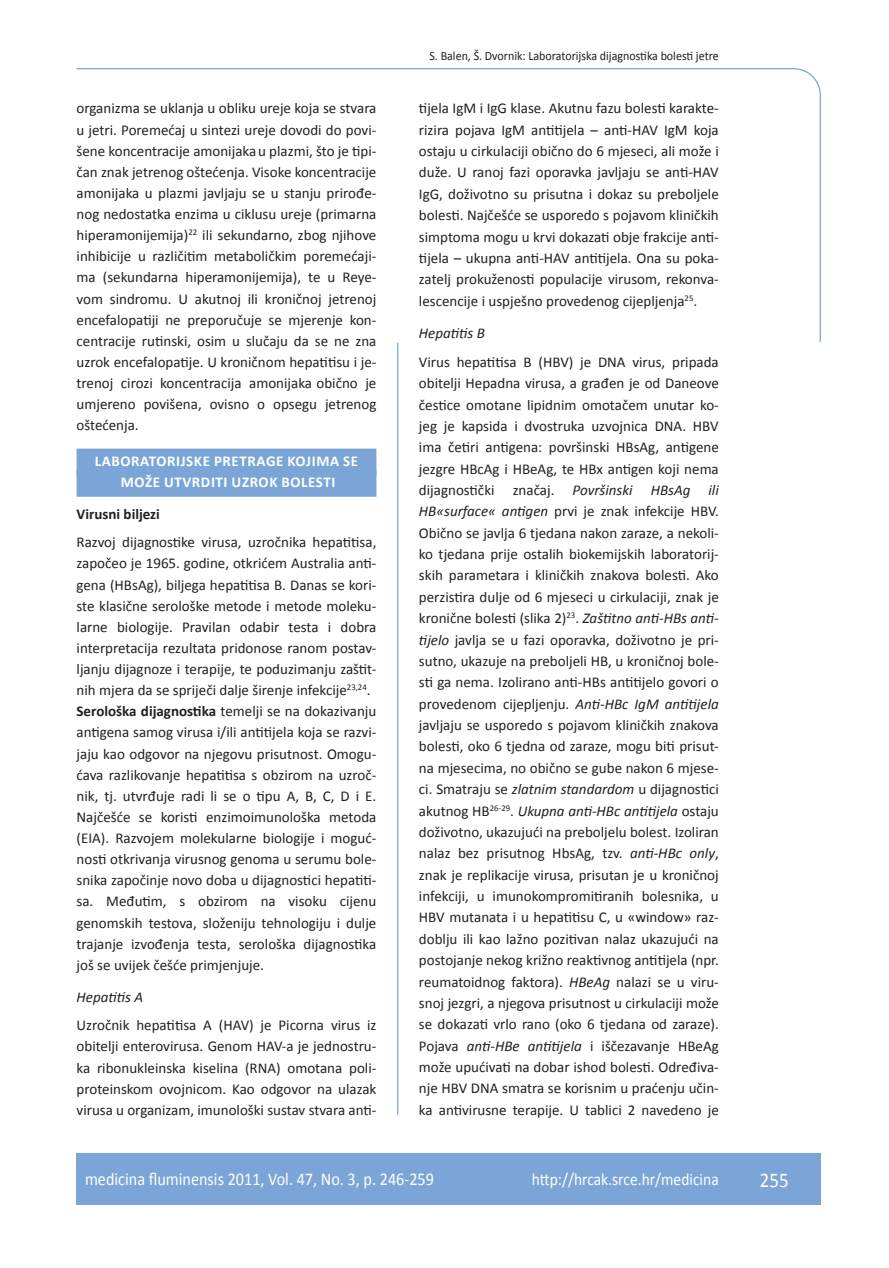
<style>
.page{position:relative;width:889px;height:1268px;background:#fff}
.page>*{position:absolute;margin:0;border:0;box-sizing:border-box;transform-origin:0 0}
.t1{font:21px "Calibri";color:#fff;scale:.9 1}
.t2{font:18px "Calibri";color:#fff;scale:.9 1}
.t3{font:17.25px "Calibri";color:#fff;scale:.9 1}
.osnovni_tekst{font:15px/21.3px "Calibri";color:#231f20;text-align:justify}
.naslov_ruler{font:700 15px "Calibri";letter-spacing:.04em;color:#fff}
.podpodnaslov{font:italic 15px "Calibri";color:#231f20}
.podnaslov{font:700 15px "Calibri";color:#231f20}
.glava{font:12.75px "Calibri";color:#231f20;scale:.94 1}
.s1{font-weight:700}
.s2{font-style:italic}
</style>
<div class="page">
<svg style="left:76px;top:68px;width:745px;height:275px"></svg>
<hr style="left:397px;top:342px;width:1px;height:772px;background:#7ca5d7">
<div style="left:77px;top:1152px;width:744px;height:51px;background:#7ca5d7"></div>
<div style="left:77px;top:448px;width:299px;height:27px;background:#7ca5d7"></div>
<div style="left:77px;top:469px;width:299px;height:27px;background:#7ca5d7"></div>
<p class="osnovni_tekst" style="left:77px;top:97px;width:301px">organizma se uklanja u obliku ureje koja se stvara u jetri. Poremećaj u sintezi ureje dovodi do povi&shy;šene koncentracije amonijakau plazmi, što je tipi&shy;čan znak jetrenog oštećenja. Visoke koncentracije amonijaka u plazmi javljaju se u stanju prirođe&shy;nog nedostatka enzima u ciklusu ureje (primarna hiperamonijemija)<sup>22</sup> ili sekundarno, zbog njihove inhibicije u različitim metaboličkim poremećaji&shy;ma (sekundarna hiperamonijemija), te u Reye&shy;vom sindromu. U akutnoj ili kroničnoj jetrenoj encefalopatiji ne preporučuje se mjerenje kon&shy;centracije rutinski, osim u slučaju da se ne zna uzrok encefalopatije. U kroničnom hepatitisu i je&shy;trenoj cirozi koncentracija amonijaka obično je umjereno povišena, ovisno o opsegu jetrenog oštećenja.</p>
<p class="naslov_ruler" style="left:95px;top:451px;width:265px">LABORATORIJSKE PRETRAGE KOJIMA SE</p>
<p class="naslov_ruler" style="left:121px;top:472px;width:216px">MOŽE UTVRDITI UZROK BOLESTI</p>
<p class="podnaslov" style="left:77px;top:505px;width:85px">Virusni biljezi</p>
<p class="osnovni_tekst" style="left:77px;top:531px;width:301px">Razvoj dijagnostike virusa, uzročnika hepatitisa, započeo je 1965. godine, otkrićem Australia anti&shy;gena (HBsAg), biljega hepatitisa B. Danas se kori&shy;ste klasične serološke metode i metode moleku&shy;larne biologije. Pravilan odabir testa i dobra interpretacija rezultata pridonose ranom postav&shy;ljanju dijagnoze i terapije, te poduzimanju zaštit&shy;nih mjera da se spriječi dalje širenje infekcije<sup>23,24</sup>.</p>
<p class="osnovni_tekst" style="left:77px;top:700px;width:301px"><span class="s1">Serološka dijagnostika</span> temelji se na dokazivanju antigena samog virusa i/ili antitijela koja se razvi&shy;jaju kao odgovor na njegovu prisutnost. Omogu&shy;ćava razlikovanje hepatitisa s obzirom na uzroč&shy;nik, tj. utvrđuje radi li se o tipu A, B, C, D i E.<br>Najčešće se koristi enzimoimunološka metoda (EIA). Razvojem molekularne biologije i moguć&shy;nosti otkrivanja virusnog genoma u serumu bole&shy;snika započinje novo doba u dijagnostici hepatiti&shy;sa. Međutim, s obzirom na visoku cijenu genomskih testova, složeniju tehnologiju i dulje trajanje izvođenja testa, serološka dijagnostika još se uvijek češće primjenjuje.</p>
<p class="podpodnaslov" style="left:77px;top:987px;width:68px">Hepatitis A</p>
<p class="osnovni_tekst" style="left:77px;top:1013px;width:301px">Uzročnik hepatitisa A (HAV) je Picorna virus iz obitelji enterovirusa. Genom HAV-a je jednostru&shy;ka ribonukleinska kiselina (RNA) omotana poli&shy;proteinskom ovojnicom. Kao odgovor na ulazak virusa u organizam, imunološki sustav stvara anti-</p>
<p class="glava" style="left:429px;top:47px;width:309px">S. Balen, Š. Dvornik: Laboratorijska dijagnostika bolesti jetre</p>
<p class="osnovni_tekst" style="left:419px;top:97px;width:301px">tijela IgM i IgG klase. Akutnu fazu bolesti karakte&shy;rizira pojava IgM antitijela – anti-HAV IgM koja ostaju u cirkulaciji obično do 6 mjeseci, ali može i duže. U ranoj fazi oporavka javljaju se anti-HAV IgG, doživotno su prisutna i dokaz su preboljele bolesti. Najčešće se usporedo s pojavom kliničkih simptoma mogu u krvi dokazati obje frakcije anti&shy;tijela – ukupna anti-HAV antitijela. Ona su poka&shy;zatelj prokuženosti populacije virusom, rekonva&shy;lescencije i uspješno provedenog cijepljenja<sup>25</sup>.</p>
<p class="podpodnaslov" style="left:419px;top:324px;width:68px">Hepatitis B</p>
<p class="osnovni_tekst" style="left:419px;top:350px;width:301px">Virus hepatitisa B (HBV) je DNA virus, pripada obitelji Hepadna virusa, a građen je od Daneove čestice omotane lipidnim omotačem unutar ko&shy;jeg je kapsida i dvostruka uzvojnica DNA. HBV ima četiri antigena: površinski HBsAg, antigene jezgre HBcAg i HBeAg, te HBx antigen koji nema dijagnostički značaj. <span class="s2">Površinski HBsAg ili HB«surface« antigen</span> prvi je znak infekcije HBV.<br>Obično se javlja 6 tjedana nakon zaraze, a nekoli&shy;ko tjedana prije ostalih biokemijskih laboratorij&shy;skih parametara i kliničkih znakova bolesti. Ako perzistira dulje od 6 mjeseci u cirkulaciji, znak je kronične bolesti (slika 2)<sup>23</sup>. <span class="s2">Zaštitno anti-HBs anti&shy;tijelo</span> javlja se u fazi oporavka, doživotno je pri&shy;sutno, ukazuje na preboljeli HB, u kroničnoj bole&shy;sti ga nema. Izolirano anti-HBs antitijelo govori o provedenom cijepljenju. <span class="s2">Anti-HBc IgM antitijela </span>javljaju se usporedo s pojavom kliničkih znakova bolesti, oko 6 tjedna od zaraze, mogu biti prisut&shy;na mjesecima, no obično se gube nakon 6 mjese&shy;ci. Smatraju se <span class="s2">zlatnim standardom</span> u dijagnostici akutnog HB<sup>26-29</sup>. <span class="s2">Ukupna anti-HBc antitijela</span> ostaju doživotno, ukazujući na preboljelu bolest. Izoliran nalaz bez prisutnog HbsAg, tzv. <span class="s2">anti-HBc only</span>, znak je replikacije virusa, prisutan je u kroničnoj infekciji, u imunokompromitiranih bolesnika, u HBV mutanata i u hepatitisu C, u «window» raz&shy;doblju ili kao lažno pozitivan nalaz ukazujući na postojanje nekog križno reaktivnog antitijela (npr. reumatoidnog faktora). <span class="s2">HBeAg</span> nalazi se u viru&shy;snoj jezgri, a njegova prisutnost u cirkulaciji može se dokazati vrlo rano (oko 6 tjedana od zaraze).<br>Pojava <span class="s2">anti-HBe antitijela</span> i iščezavanje HBeAg može upućivati na dobar ishod bolesti. Određiva&shy;nje HBV DNA smatra se korisnim u praćenju učin&shy;ka antivirusne terapije. U tablici 2 navedeno je</p>
<p class="t2" style="left:85px;top:1167px;width:389px">medicina fluminensis 2011, Vol. 47, No. 3, p. 246-259</p>
<p class="t3" style="left:532px;top:1168px;width:209px">http://hrcak.srce.hr/medicina</p>
<p class="t1" style="left:760px;top:1166px;width:33px">255</p>
</div>
